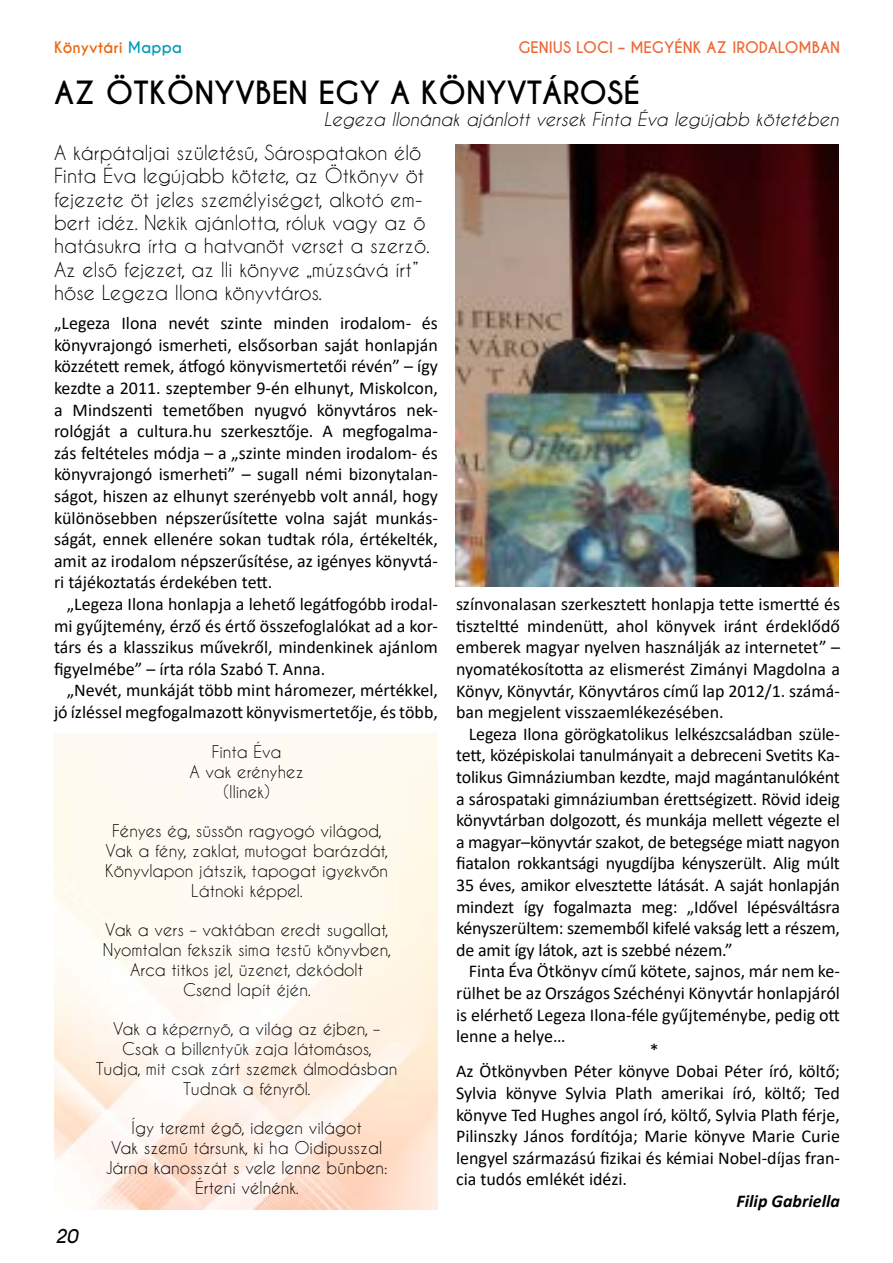
<style>
.page{position:relative;width:893px;height:1263px;background:#fff}
.page>*{position:absolute;margin:0;border:0;box-sizing:border-box;transform-origin:0 0}
.t1{font:700 30px "Caviar Dreams";color:#000}
.t2{font:19.5px/23.4px "Caviar Dreams";color:#000}
.t3{font:18px/21.6px "Calibri";color:#000;text-align:justify}
.t4{font:italic 18px "Caviar Dreams";letter-spacing:.035em;color:#000}
.t5{font:italic 700 18px "Calibri";color:#000}
.t6{font:italic 700 18px "Caviar Dreams";color:#000}
.t7{font:16.5px/19.8px "Caviar Dreams";color:#000;text-align:center}
.t8{font:700 15px "Caviar Dreams";color:#ec6835}
.t9{font:700 15px "Caviar Dreams";color:#ec6608}
.s1{color:#009cb7}
</style>
<div class="page">
<img style="left:455px;top:145px;width:384px;height:442px">
<p class="t8" style="left:518px;top:38px;width:321px">GENI US LOCI – MEGYÉNK AZ I RODALOMBAN</p>
<p class="t9" style="left:54px;top:38px;width:130px">KÖNYVTÁRI <span class="s1">MAPPA</span></p>
<h1 class="t1" style="left:54px;top:75px;width:73px">AZ ÖTK</h1>
<h1 class="t1" style="left:167px;top:75px;width:106px">ÖNYVBEN</h1>
<h1 class="t1" style="left:319px;top:75px;width:323px">EGY A KÖNYVTÁROSÉ</h1>
<p class="t4" style="left:324px;top:109px;width:517px">Legeza Ilonának ajánlott versek Finta Éva legújabb kötetében</p>
<p class="t2" style="left:54px;top:140px;width:377px">A kárpátaljai születésű, Sárospatakon élő Finta Éva legújabb kötete, az Ötkönyv öt fejezete öt jeles személyiséget, alkotó em&shy;bert idéz. Nekik ajánlotta, róluk vagy az ő hatásukra írta a hatvanöt verset a szerző.<br>Az első fejezet, az Ili könyve „múzsává írt” hőse Legeza Ilona könyvtáros.</p>
<p class="t3" style="left:54px;top:312px;width:385px">„Legeza Ilona nevét szinte minden irodalom- és könyvrajongó ismerheti, elsősorban saját honlapján közzétett remek, átfogó könyvismertetői révén” – így kezdte a 2011. szeptember 9-én elhunyt, Miskolcon, a Mindszenti temetőben nyugvó könyvtáros nek&shy;rológját a cultura.hu szerkesztője. A megfogalma&shy;zás feltételes módja – a „szinte minden irodalom- és könyvrajongó ismerheti” – sugall némi bizonytalan&shy;ságot, hiszen az elhunyt szerényebb volt annál, hogy különösebben népszerűsítette volna saját munkás&shy;ságát, ennek ellenére sokan tudtak róla, értékelték, amit az irodalom népszerűsítése, az igényes könyvtá&shy;ri tájékoztatás érdekében tett.</p>
<p class="t3" style="left:54px;top:593px;width:385px;text-indent:13px">„Legeza Ilona honlapja a lehető legátfogóbb irodal&shy;mi gyűjtemény, érző és értő összefoglalókat ad a kor&shy;társ és a klasszikus művekről, mindenkinek ajánlom figyelmébe” – írta róla Szabó T. Anna.</p>
<p class="t3" style="left:54px;top:679px;width:385px;text-align:right">„Nevét, munkáját több mint háromezer, mértékkel, jó ízléssel megfogalmazott könyvismertetője, és több,</p>
<p class="t3" style="left:456px;top:593px;width:385px">színvonalasan szerkesztett honlapja tette ismertté és tiszteltté mindenütt, ahol könyvek iránt érdeklődő emberek magyar nyelven használják az internetet” – nyomatékosította az elismerést Zimányi Magdolna a Könyv, Könyvtár, Könyvtáros című lap 2012/1. számá&shy;ban megjelent visszaemlékezésében.</p>
<p class="t3" style="left:456px;top:723px;width:385px;text-indent:13px">Legeza Ilona görögkatolikus lelkészcsaládban szüle&shy;tett, középiskolai tanulmányait a debreceni Svetits Ka&shy;tolikus Gimnáziumban kezdte, majd magántanulóként a sárospataki gimnáziumban érettségizett. Rövid ideig könyvtárban dolgozott, és munkája mellett végezte el a magyar–könyvtár szakot, de betegsége miatt nagyon fiatalon rokkantsági nyugdíjba kényszerült. Alig múlt 35 éves, amikor elvesztette látását. A saját honlapján mindezt így fogalmazta meg: „Idővel lépésváltásra kényszerültem: szememből kifelé vakság lett a részem, de amit így látok, azt is szebbé nézem.”</p>
<p class="t3" style="left:456px;top:960px;width:385px;text-indent:13px">Finta Éva Ötkönyv című kötete, sajnos, már nem ke&shy;rülhet be az Országos Széchényi Könyvtár honlapjáról is elérhető Legeza Ilona-féle gyűjteménybe, pedig ott lenne a helye…</p>
<p class="t3" style="left:456px;top:1038px;width:385px;text-align:left;text-indent:194px">*<br>Az Ötkönyvben Péter könyve Dobai Péter író, költő; Sylvia könyve Sylvia Plath amerikai író, költő; Ted könyve Ted Hughes angol író, költő, Sylvia Plath férje, Pilinszky János fordítója; Marie könyve Marie Curie lengyel származású fizikai és kémiai Nobel-díjas fran&shy;cia tudós emlékét idézi.</p>
<p class="t5" style="left:736px;top:1188px;width:105px">Filip Gabriella</p>
<p class="t7" style="left:190px;top:742px;width:116px">Finta Éva<br>A vak erényhez (Ilinek)</p>
<p class="t7" style="left:105px;top:821px;width:285px">Fényes ég, süssön ragyogó világod,<br>Vak a fény, zaklat, mutogat barázdát,<br>Könyvlapon játszik, tapogat igyekvőn<br>Látnoki képpel.</p>
<p class="t7" style="left:103px;top:920px;width:290px">Vak a vers – vaktában eredt sugallat,<br>Nyomtalan fekszik sima testű könyvben,<br>Arca titkos jel, üzenet, dekódolt<br>Csend lapít éjén.</p>
<p class="t7" style="left:96px;top:1019px;width:303px">Vak a képernyő, a világ az éjben, –<br>Csak a billentyűk zaja látomásos,<br>Tudja, mit csak zárt szemek álmodásban<br>Tudnak a fényről.</p>
<p class="t7" style="left:106px;top:1118px;width:283px">Így teremt égő, idegen világot<br>Vak szemű társunk, ki ha Oidipusszal<br>Járna kanosszát s vele lenne bűnben:<br>Érteni vélnénk.</p>
<p class="t6" style="left:55px;top:1226px;width:24px">20</p>
</div>
